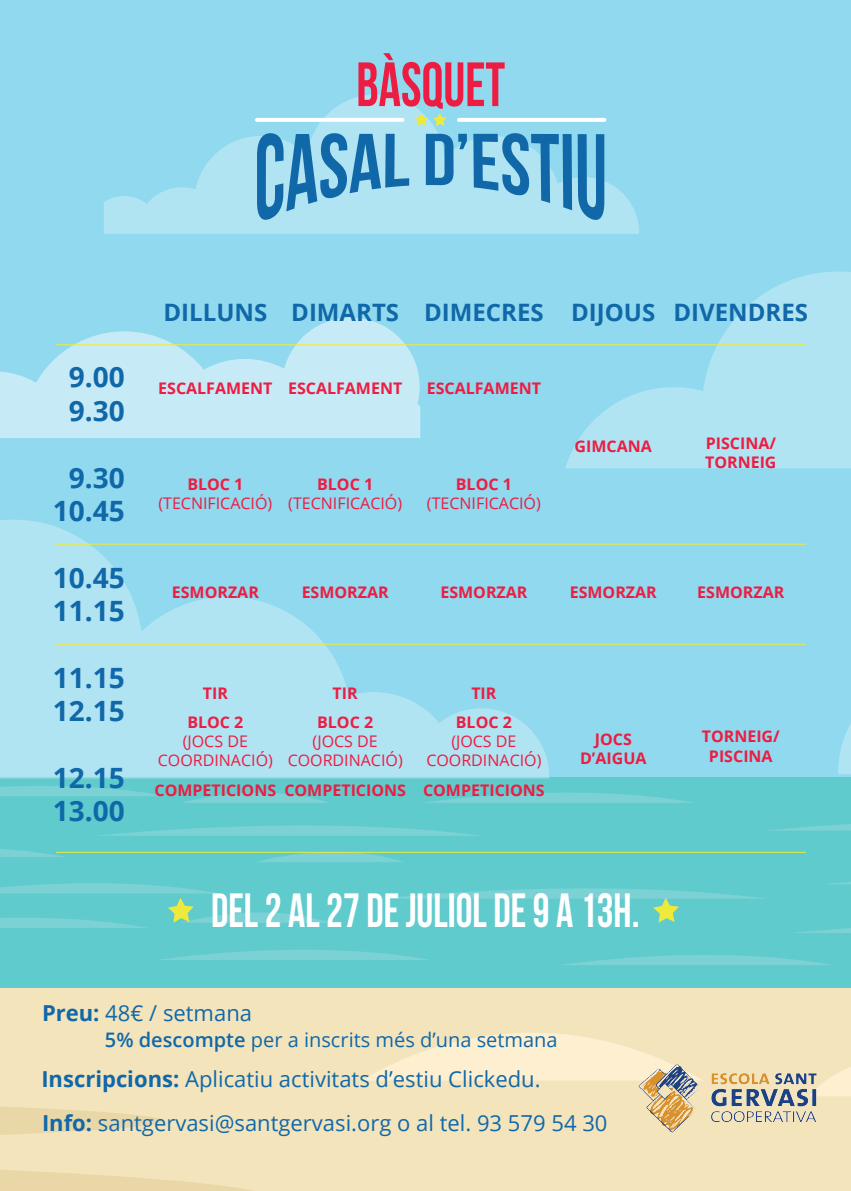
<style>
.page{position:relative;width:851px;height:1191px;background:#fff}
.page>*{position:absolute;margin:0;border:0;box-sizing:border-box;transform-origin:0 0}
.t1{font:700 62.4px "Bebas Neue";color:#ed1c42;scale:.88 1}
.t2{font:700 48px "Bebas Neue";color:#fff;scale:.88 1}
.t3{font:700 28px/33.6px "Open Sans";color:#1168a9}
.t4{font:700 24px "Open Sans";color:#1168a9}
.t5{font:22px/43.4px "Open Sans";color:#1168a9}
.t6{font:20px "Open Sans";color:#1168a9}
.t7{font:700 16px/19.2px "Open Sans";color:#ed1c42;text-align:center}
.t8{font:16px/19.2px "Open Sans";color:#ed1c42;text-align:center}
.s1{font-weight:700}
.s2{font-weight:600}
</style>
<div class="page">
<div style="left:0;top:0;width:850px;height:1191px;background:#5fcbcd"></div>
<div style="left:0;top:0;width:850px;height:776px;background:#90d9ee"></div>
<div style="left:0;top:987px;width:850px;height:204px;background:#f3e4bc"></div>
<svg style="left:795px;top:928px;width:55px;height:5px"></svg>
<svg style="left:831px;top:882px;width:19px;height:2px"></svg>
<svg style="left:775px;top:824px;width:75px;height:6px"></svg>
<svg style="left:159px;top:950px;width:270px;height:10px"></svg>
<svg style="left:94px;top:825px;width:389px;height:37px"></svg>
<svg style="left:182px;top:792px;width:146px;height:11px"></svg>
<svg style="left:0;top:786px;width:164px;height:10px"></svg>
<svg style="left:0;top:849px;width:66px;height:8px"></svg>
<svg style="left:424px;top:792px;width:270px;height:11px"></svg>
<svg style="left:562px;top:955px;width:268px;height:10px"></svg>
<svg style="left:565px;top:271px;width:285px;height:197px;fill:#b1e4f3"></svg>
<svg style="left:104px;top:94px;width:535px;height:140px"></svg>
<svg style="left:838px;top:411px;width:12px;height:363px"></svg>
<svg style="left:0;top:519px;width:549px;height:259px;fill:#b1e4f3"></svg>
<svg style="left:0;top:317px;width:420px;height:121px;fill:#c7ebf6"></svg>
<svg style="left:817px;top:1067px;width:33px;height:29px"></svg>
<svg style="left:362px;top:987px;width:342px;height:93px"></svg>
<svg style="left:0;top:1170px;width:253px;height:21px"></svg>
<svg style="left:0;top:1106px;width:164px;height:29px"></svg>
<img style="left:638px;top:1064px;width:179px;height:69px">
<svg style="left:414px;top:113px;width:32px;height:13px"></svg>
<svg style="left:257px;top:133px;width:152px;height:89px"></svg>
<svg style="left:426px;top:134px;width:41px;height:51px"></svg>
<svg style="left:473px;top:133px;width:131px;height:89px"></svg>
<svg style="left:459px;top:118px;width:145px;height:4px"></svg>
<hr style="left:257px;top:118px;width:145px;height:4px;background:#fff">
<hr style="left:56px;top:544px;width:749px;height:1px;background:#edea3b">
<hr style="left:56px;top:644px;width:749px;height:1px;background:#edea3b">
<hr style="left:56px;top:344px;width:749px;height:1px;background:#edea3b">
<hr style="left:56px;top:852px;width:749px;height:1px;background:#edea3b">
<svg style="left:382px;top:888px;width:382px;height:34px"></svg>
<svg style="left:0;top:883px;width:328px;height:45px"></svg>
<h1 class="t1" style="left:356px;top:50px;width:170px">BÀSQUET</h1>
<h3 class="t3" style="left:69px;top:360px;width:57px">9.00<br>9.30</h3>
<h3 class="t3" style="left:53px;top:460px;width:73px;text-align:center">9.30<br>10.45</h3>
<h3 class="t3" style="left:53px;top:560px;width:73px">10.45<br>11.15</h3>
<h3 class="t3" style="left:53px;top:660px;width:73px">11.15<br>12.15</h3>
<h3 class="t3" style="left:53px;top:760px;width:73px">12.15<br>13.00</h3>
<h3 class="t4" style="left:163px;top:296px;width:646px">DILLUNS DIMARTS DIMECRES DIJOUS DIVENDRES</h3>
<p class="t7" style="left:158px;top:378px;width:116px">ESCALFAMENT</p>
<p class="t7" style="left:288px;top:378px;width:116px">ESCALFAMENT</p>
<p class="t7" style="left:426px;top:378px;width:116px">ESCALFAMENT</p>
<p class="t7" style="left:574px;top:436px;width:79px">GIMCANA</p>
<p class="t7" style="left:705px;top:433px;width:73px;text-align:left">PISCINA/<br>TORNEIG</p>
<p class="t7" style="left:187px;top:474px;width:58px">BLOC 1</p>
<p class="t8" style="left:158px;top:493px;width:115px">(TECNIFICACIÓ)</p>
<p class="t7" style="left:317px;top:474px;width:58px">BLOC 1</p>
<p class="t8" style="left:288px;top:493px;width:115px">(TECNIFICACIÓ)</p>
<p class="t7" style="left:456px;top:474px;width:58px">BLOC 1</p>
<p class="t8" style="left:427px;top:493px;width:115px">(TECNIFICACIÓ)</p>
<p class="t7" style="left:172px;top:582px;width:89px">ESMORZAR</p>
<p class="t7" style="left:301px;top:582px;width:89px">ESMORZAR</p>
<p class="t7" style="left:440px;top:582px;width:89px">ESMORZAR</p>
<p class="t7" style="left:569px;top:582px;width:89px">ESMORZAR</p>
<p class="t7" style="left:697px;top:582px;width:89px">ESMORZAR</p>
<p class="t7" style="left:203px;top:683px;width:27px">TIR</p>
<p class="t7" style="left:332px;top:683px;width:27px">TIR</p>
<p class="t7" style="left:471px;top:683px;width:27px">TIR</p>
<p class="t7" style="left:187px;top:712px;width:58px">BLOC 2</p>
<p class="t8" style="left:158px;top:731px;width:116px">(JOCS DE<br>COORDINACIÓ)</p>
<p class="t7" style="left:317px;top:712px;width:58px">BLOC 2</p>
<p class="t8" style="left:287px;top:731px;width:116px">(JOCS DE<br>COORDINACIÓ)</p>
<p class="t7" style="left:456px;top:712px;width:58px">BLOC 2</p>
<p class="t8" style="left:426px;top:731px;width:116px">(JOCS DE<br>COORDINACIÓ)</p>
<p class="t7" style="left:580px;top:729px;width:68px">JOCS<br>D’AIGUA</p>
<p class="t7" style="left:701px;top:726px;width:80px">TORNEIG/<br>PISCINA</p>
<p class="t7" style="left:154px;top:780px;width:123px">COMPETICIONS</p>
<p class="t7" style="left:284px;top:780px;width:123px">COMPETICIONS</p>
<p class="t7" style="left:423px;top:780px;width:123px">COMPETICIONS</p>
<h2 class="t2" style="left:211px;top:884px;width:488px">DEL 2 AL 27 DE JULIOL DE 9 A 13H.</h2>
<h3 class="t5" style="left:42px;top:990px;width:211px"><span class="s1">Preu:</span> 48€ / setmana</h3>
<p class="t6" style="left:105px;top:1026px;width:454px"><span class="s2">5% descompte</span> per a inscrits més d’una setmana</p>
<h3 class="t5" style="left:41px;top:1057px;width:567px"><span class="s1">Inscripcions:</span> Aplicatiu activitats d’estiu Clickedu.<br><span class="s1">Info:</span> santgervasi@santgervasi.org o al tel. 93 579 54 30</h3>
</div>
